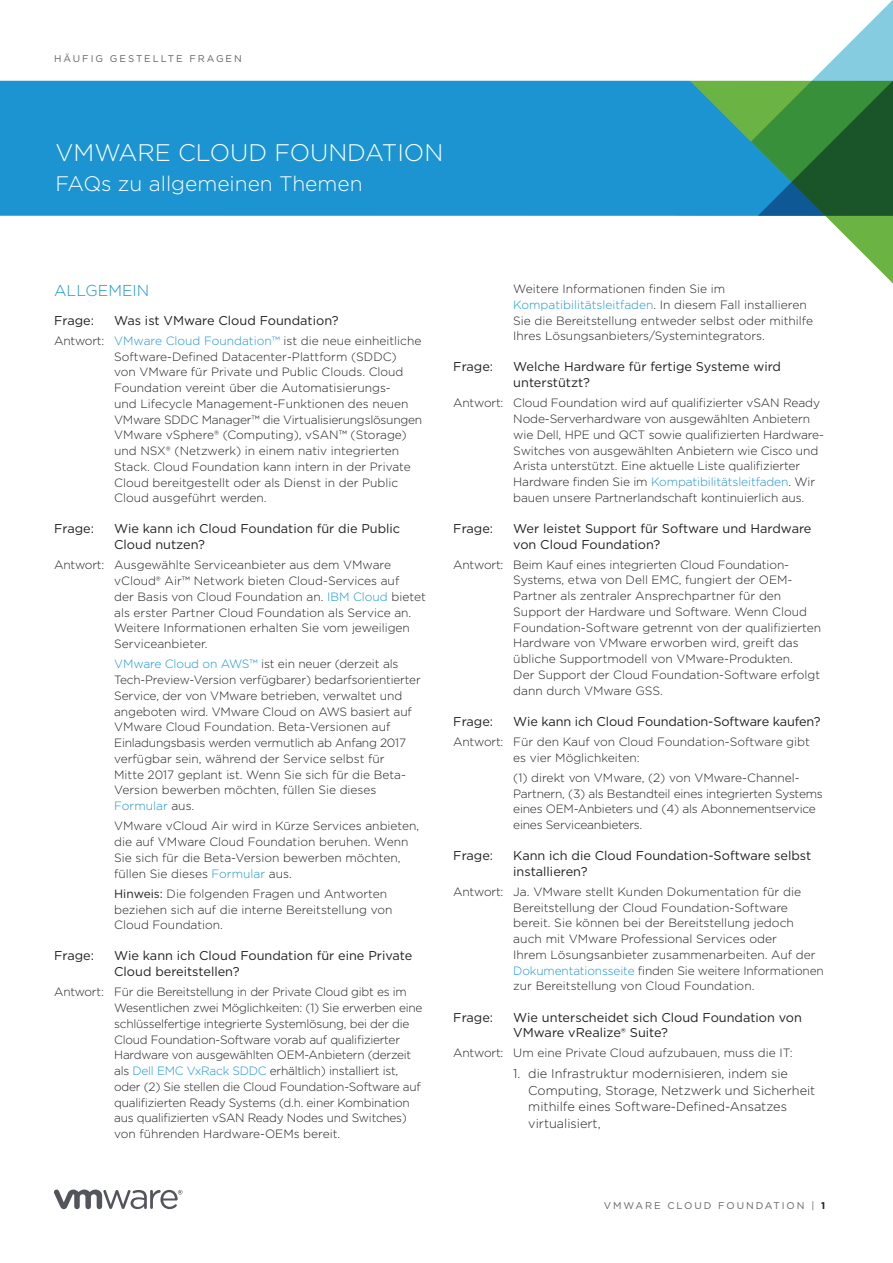
<style>
.page{position:relative;width:893px;height:1263px;background:#fff}
.page>*{position:absolute;margin:0;border:0;box-sizing:border-box;transform-origin:0 0}
._1a__MAIN_TITLE{font:300 24px "Gotham";color:#fff}
._1b__MAIN_SUB_TITLE{font:300 21px "Gotham";color:#fff}
._5a__SUBHEAD-1{font:300 15.75px "Gotham";color:#1c94d2}
._4b__QUESTION-SUBHEA{font:12.75px/15.8px "Gotham";color:#231f20}
.t1{font:300 12.75px/16.5px "Gotham";color:#231f20}
._6a__ANSWER_BODY{font:300 12px/15.8px "Gotham";letter-spacing:-.005em;color:#231f20}
.FOLIO-BOTTOM-GRAY{font:9.75px "Gotham";letter-spacing:.2em;color:#636265}
.FOLIO-TOP-GRAY{font:9.75px "Gotham";letter-spacing:.2em;color:#636265}
.s1{color:#1c94d2}
.s2{font-weight:400}
.s3{font-weight:700;color:#231f20}
</style>
<div class="page">
<svg style="left:54px;top:1189px;width:128px;height:20px"></svg>
<svg style="left:677px;top:0;width:216px;height:81px"></svg>
<div style="left:0;top:81px;width:690px;height:135px;background:#1c94d2"></div>
<svg style="left:690px;top:67px;width:203px;height:217px"></svg>
<p class="FOLIO-TOP-GRAY" style="left:54px;top:52px;width:189px">HÄUFIG GESTELLTE FRAGEN</p>
<p class="_1a__MAIN_TITLE" style="left:55px;top:137px;width:389px">VMWARE CLOUD FOUNDATION</p>
<p class="_1b__MAIN_SUB_TITLE" style="left:55px;top:170px;width:309px">FAQs zu allgemeinen Themen</p>
<p class="_5a__SUBHEAD-1" style="left:54px;top:281px;width:97px">ALLGEMEIN</p>
<p class="_4b__QUESTION-SUBHEA" style="left:54px;top:312px;width:41px">Frage:</p>
<p class="_4b__QUESTION-SUBHEA" style="left:114px;top:312px;width:226px">Was ist VMware Cloud Foundation?</p>
<p class="_6a__ANSWER_BODY" style="left:114px;top:332px;width:310px;text-indent:-60px">Antwort: <span class="s1">VMware Cloud Foundation™</span> ist die neue einheitliche Software-Defined Datacenter-Plattform (SDDC)<br>von VMware für Private und Public Clouds. Cloud Foundation vereint über die Automatisierungs-<br>und Lifecycle Management-Funktionen des neuen VMware SDDC Manager™ die Virtualisierungslösungen VMware vSphere® (Computing), vSAN™ (Storage) und NSX® (Netzwerk) in einem nativ integrierten Stack. Cloud Foundation kann intern in der Private Cloud bereitgestellt oder als Dienst in der Public Cloud ausgeführt werden.</p>
<p class="_4b__QUESTION-SUBHEA" style="left:54px;top:521px;width:41px">Frage:</p>
<p class="_4b__QUESTION-SUBHEA" style="left:114px;top:521px;width:288px">Wie kann ich Cloud Foundation für die Public<br>Cloud nutzen?</p>
<p class="_6a__ANSWER_BODY" style="left:114px;top:557px;width:313px;text-indent:-60px">Antwort: Ausgewählte Serviceanbieter aus dem VMware vCloud® Air™ Network bieten Cloud-Services auf<br>der Basis von Cloud Foundation an. <span class="s1">IBM Cloud</span> bietet als erster Partner Cloud Foundation als Service an.<br>Weitere Informationen erhalten Sie vom jeweiligen Serviceanbieter.</p>
<p class="_6a__ANSWER_BODY" style="left:114px;top:656px;width:308px"><span class="s1">VMware Cloud on AWS™</span> ist ein neuer (derzeit als Tech-Preview-Version verfügbarer) bedarfsorientierter Service, der von VMware betrieben, verwaltet und angeboten wird. VMware Cloud on AWS basiert auf VMware Cloud Foundation. Beta-Versionen auf Einladungsbasis werden vermutlich ab Anfang 2017 verfügbar sein, während der Service selbst für<br>Mitte 2017 geplant ist. Wenn Sie sich für die Beta-Version bewerben möchten, füllen Sie dieses <span class="s1">Formular</span> aus.</p>
<p class="_6a__ANSWER_BODY" style="left:114px;top:818px;width:307px">VMware vCloud Air wird in Kürze Services anbieten, die auf VMware Cloud Foundation beruhen. Wenn Sie sich für die Beta-Version bewerben möchten, füllen Sie dieses <span class="s1">Formular</span> aus.</p>
<p class="_6a__ANSWER_BODY" style="left:114px;top:885px;width:280px"><span class="s2">Hinweis:</span> Die folgenden Fragen und Antworten beziehen sich auf die interne Bereitstellung von<br>Cloud Foundation.</p>
<p class="_4b__QUESTION-SUBHEA" style="left:54px;top:948px;width:41px">Frage:</p>
<p class="_4b__QUESTION-SUBHEA" style="left:114px;top:948px;width:300px">Wie kann ich Cloud Foundation für eine Private<br>Cloud bereitstellen?</p>
<p class="_6a__ANSWER_BODY" style="left:114px;top:984px;width:310px;text-indent:-60px">Antwort: Für die Bereitstellung in der Private Cloud gibt es im Wesentlichen zwei Möglichkeiten: (1) Sie erwerben eine schlüsselfertige integrierte Systemlösung, bei der die Cloud Foundation-Software vorab auf qualifizierter Hardware von ausgewählten OEM-Anbietern (derzeit als <span class="s1">Dell EMC VxRack SDDC</span> erhältlich) installiert ist, oder (2) Sie stellen die Cloud Foundation-Software auf qualifizierten Ready Systems (d.h. einer Kombination aus qualifizierten vSAN Ready Nodes und Switches) von führenden Hardware-OEMs bereit.</p>
<p class="_6a__ANSWER_BODY" style="left:513px;top:281px;width:301px">Weitere Informationen finden Sie im <span class="s1">Kompatibilitätsleitfaden</span>. In diesem Fall installieren Sie die Bereitstellung entweder selbst oder mithilfe Ihres Lösungsanbieters/Systemintegrators.</p>
<p class="_4b__QUESTION-SUBHEA" style="left:453px;top:359px;width:41px">Frage:</p>
<p class="_4b__QUESTION-SUBHEA" style="left:513px;top:359px;width:269px">Welche Hardware für fertige Systeme wird unterstützt?</p>
<p class="_6a__ANSWER_BODY" style="left:513px;top:395px;width:312px;text-indent:-60px">Antwort: Cloud Foundation wird auf qualifizierter vSAN Ready Node-Serverhardware von ausgewählten Anbietern wie Dell, HPE und QCT sowie qualifizierten Hardware-Switches von ausgewählten Anbietern wie Cisco und Arista unterstützt. Eine aktuelle Liste qualifizierter Hardware finden Sie im <span class="s1">Kompatibilitätsleitfaden</span>. Wir bauen unsere Partnerlandschaft kontinuierlich aus.</p>
<p class="_4b__QUESTION-SUBHEA" style="left:453px;top:520px;width:41px">Frage:</p>
<p class="_4b__QUESTION-SUBHEA" style="left:513px;top:520px;width:300px">Wer leistet Support für Software und Hardware von Cloud Foundation?</p>
<p class="_6a__ANSWER_BODY" style="left:513px;top:556px;width:309px;text-indent:-60px">Antwort: Beim Kauf eines integrierten Cloud Foundation-Systems, etwa von Dell EMC, fungiert der OEM-Partner als zentraler Ansprechpartner für den Support der Hardware und Software. Wenn Cloud Foundation-Software getrennt von der qualifizierten Hardware von VMware erworben wird, greift das übliche Supportmodell von VMware-Produkten.<br>Der Support der Cloud Foundation-Software erfolgt dann durch VMware GSS.</p>
<p class="_4b__QUESTION-SUBHEA" style="left:453px;top:713px;width:41px">Frage:</p>
<p class="_4b__QUESTION-SUBHEA" style="left:513px;top:713px;width:309px">Wie kann ich Cloud Foundation-Software kaufen?</p>
<p class="_6a__ANSWER_BODY" style="left:513px;top:733px;width:298px;text-indent:-60px">Antwort: Für den Kauf von Cloud Foundation-Software gibt es vier Möglichkeiten:</p>
<p class="_6a__ANSWER_BODY" style="left:513px;top:769px;width:311px">(1) direkt von VMware, (2) von VMware-Channel-Partnern, (3) als Bestandteil eines integrierten Systems eines OEM-Anbieters und (4) als Abonnementservice eines Serviceanbieters.</p>
<p class="_4b__QUESTION-SUBHEA" style="left:453px;top:847px;width:41px">Frage:</p>
<p class="_4b__QUESTION-SUBHEA" style="left:513px;top:847px;width:299px">Kann ich die Cloud Foundation-Software selbst installieren?</p>
<p class="_6a__ANSWER_BODY" style="left:513px;top:883px;width:312px;text-indent:-60px">Antwort: Ja. VMware stellt Kunden Dokumentation für die Bereitstellung der Cloud Foundation-Software bereit. Sie können bei der Bereitstellung jedoch auch mit VMware Professional Services oder<br>Ihrem Lösungsanbieter zusammenarbeiten. Auf der <span class="s1">Dokumentationsseite</span> finden Sie weitere Informationen zur Bereitstellung von Cloud Foundation.</p>
<p class="_4b__QUESTION-SUBHEA" style="left:453px;top:1009px;width:41px">Frage:</p>
<p class="_4b__QUESTION-SUBHEA" style="left:513px;top:1009px;width:290px">Wie unterscheidet sich Cloud Foundation von<br>VMware vRealize® Suite?</p>
<p class="_6a__ANSWER_BODY" style="left:453px;top:1045px;width:341px">Antwort: Um eine Private Cloud aufzubauen, muss die IT:</p>
<p class="t1" style="left:528px;top:1065px;width:289px;text-indent:-15px">1. die Infrastruktur modernisieren, indem sie Computing, Storage, Netzwerk und Sicherheit mithilfe eines Software-Defined-Ansatzes virtualisiert,</p>
<p class="FOLIO-BOTTOM-GRAY" style="left:604px;top:1199px;width:223px">VMWARE CLOUD FOUNDATION | <span class="s3">1</span></p>
</div>
